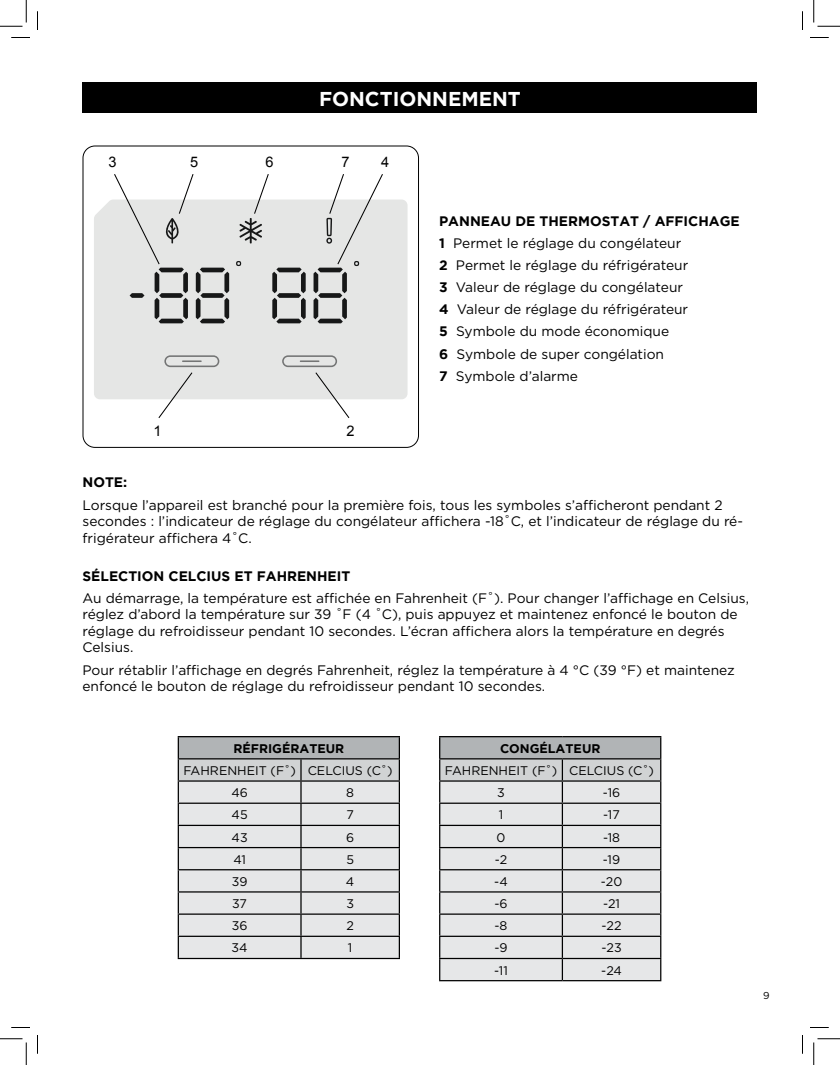
<style>
.page{position:relative;width:840px;height:1065px;background:#fff}
.page>*{position:absolute;margin:0;border:0;box-sizing:border-box;transform-origin:0 0}
.t1{font:700 20px "Gotham";color:#fff}
.t2{font:14.62px "Arial";color:#010101}
.t3{font:13.75px/22.1px "Gotham";color:#000}
.t4{font:700 13.75px "Gotham";color:#000}
.t5{font:12.5px/22.2px "Gotham";color:#000}
.t6{font:700 12.5px "Gotham";color:#000}
.t7{font:10px "Gotham";color:#000}
.s1{font-weight:700}
</style>
<div class="page">
<div style="left:82px;top:82px;width:676px;height:31px;background:#000"></div>
<div style="left:94px;top:200px;width:314px;height:199px;background:#e5e6e5"></div>
<svg style="left:236px;top:261px;width:5px;height:5px"></svg>
<svg style="left:272px;top:268px;width:34px;height:55px;background:#9b9c9c"></svg>
<svg style="left:157px;top:355px;width:62px;height:63px"></svg>
<svg style="left:282px;top:355px;width:68px;height:63px"></svg>
<svg style="left:113px;top:174px;width:116px;height:149px"></svg>
<svg style="left:239px;top:174px;width:31px;height:69px"></svg>
<svg style="left:314px;top:174px;width:70px;height:149px"></svg>
<div style="left:82px;top:145px;width:337px;height:303px;border:1px solid #000;border-radius:12px"></div>
<hr style="left:178px;top:736px;width:123px;height:1px;background:#000">
<hr style="left:301px;top:736px;width:99px;height:1px;background:#000">
<svg style="left:178px;top:737px;width:222px;height:221px;background:#cdcecf"></svg>
<hr style="left:178px;top:958px;width:123px;height:1px;background:#000">
<hr style="left:301px;top:958px;width:99px;height:1px;background:#000">
<hr style="left:439px;top:736px;width:123px;height:1px;background:#000">
<hr style="left:562px;top:736px;width:99px;height:1px;background:#000">
<svg style="left:439px;top:737px;width:222px;height:243px;background:#d0d1d2"></svg>
<hr style="left:439px;top:980px;width:123px;height:1px;background:#000">
<hr style="left:562px;top:980px;width:99px;height:1px;background:#000">
<svg style="left:11px;top:37px;width:19px;height:1px"></svg>
<svg style="left:810px;top:37px;width:19px;height:1px"></svg>
<svg style="left:11px;top:1027px;width:19px;height:1px"></svg>
<svg style="left:810px;top:1027px;width:19px;height:1px"></svg>
<svg style="left:37px;top:11px;width:1px;height:19px"></svg>
<svg style="left:37px;top:1035px;width:1px;height:19px"></svg>
<svg style="left:802px;top:11px;width:1px;height:19px"></svg>
<svg style="left:802px;top:1035px;width:1px;height:19px"></svg>
<svg style="left:0;top:0;width:27px;height:27px"></svg>
<svg style="left:0;top:1039px;width:27px;height:26px"></svg>
<svg style="left:814px;top:0;width:26px;height:27px"></svg>
<svg style="left:814px;top:1039px;width:26px;height:26px"></svg>
<h1 class="t1" style="left:319px;top:87px;width:203px">FONCTIONNEMENT</h1>
<p class="t2" style="left:108px;top:152px;width:10px">3</p>
<p class="t2" style="left:190px;top:152px;width:10px">5</p>
<p class="t2" style="left:265px;top:152px;width:10px">6</p>
<p class="t2" style="left:341px;top:152px;width:10px">7</p>
<p class="t2" style="left:381px;top:152px;width:10px">4</p>
<p class="t2" style="left:153px;top:421px;width:10px">1</p>
<p class="t2" style="left:347px;top:421px;width:10px">2</p>
<p class="t3" style="left:439px;top:210px;width:302px"><span class="s1">PANNEAU DE THERMOSTAT / AFFICHAGE<br>1</span> Permet le réglage du congélateur<br><span class="s1">2</span> Permet le réglage du réfrigérateur<br><span class="s1">3</span> Valeur de réglage du congélateur<br><span class="s1">4</span> Valeur de réglage du réfrigérateur<br><span class="s1">5</span> Symbole du mode économique<br><span class="s1">6</span> Symbole de super congélation<br><span class="s1">7</span> Symbole d’alarme</p>
<p class="t4" style="left:82px;top:475px;width:46px">NOTE:</p>
<p class="t3" style="left:82px;top:496px;width:662px;line-height:16.5px">Lorsque l’appareil est branché pour la première fois, tous les symboles s’afficheront pendant 2 secondes : l’indicateur de réglage du congélateur affichera -18˚C, et l’indicateur de réglage du ré&shy;frigérateur affichera 4˚C.</p>
<p class="t4" style="left:82px;top:568px;width:269px">SÉLECTION CELCIUS ET FAHRENHEIT</p>
<p class="t3" style="left:82px;top:590px;width:668px;line-height:16.5px">Au démarrage, la température est affichée en Fahrenheit (F˚). Pour changer l’affichage en Celsius, réglez d’abord la température sur 39 ˚F (4 ˚C), puis appuyez et maintenez enfoncé le bouton de réglage du refroidisseur pendant 10 secondes. L’écran affichera alors la température en degrés Celsius.</p>
<p class="t3" style="left:82px;top:661px;width:654px;line-height:16.5px">Pour rétablir l’affichage en degrés Fahrenheit, réglez la température à 4 °C (39 °F) et maintenez enfoncé le bouton de réglage du refroidisseur pendant 10 secondes.</p>
<p class="t6" style="left:233px;top:741px;width:112px">RÉFRIGÉRATEUR</p>
<p class="t5" style="left:231px;top:759px;width:163px;text-indent:-48px">FAHRENHEIT (F˚) CELCIUS (C˚)<br>46</p>
<p class="t5" style="left:346px;top:781px;width:9px">8</p>
<p class="t5" style="left:232px;top:804px;width:18px">45</p>
<p class="t5" style="left:346px;top:804px;width:9px">7</p>
<p class="t5" style="left:232px;top:826px;width:18px">43</p>
<p class="t5" style="left:346px;top:826px;width:10px">6</p>
<p class="t5" style="left:233px;top:848px;width:14px">41</p>
<p class="t5" style="left:346px;top:848px;width:9px">5</p>
<p class="t5" style="left:232px;top:870px;width:17px">39</p>
<p class="t5" style="left:346px;top:870px;width:10px">4</p>
<p class="t5" style="left:232px;top:892px;width:16px">37</p>
<p class="t5" style="left:346px;top:892px;width:9px">3</p>
<p class="t5" style="left:232px;top:914px;width:17px">36</p>
<p class="t5" style="left:346px;top:914px;width:9px">2</p>
<p class="t5" style="left:232px;top:937px;width:18px">34</p>
<p class="t5" style="left:348px;top:937px;width:6px">1</p>
<p class="t6" style="left:500px;top:741px;width:102px">CONGÉLATEUR</p>
<p class="t5" style="left:497px;top:759px;width:158px;text-indent:-52px">FAHRENHEIT (F˚) CELCIUS (C˚)<br>3</p>
<p class="t5" style="left:603px;top:781px;width:19px">-16</p>
<p class="t5" style="left:499px;top:804px;width:6px">1</p>
<p class="t5" style="left:603px;top:804px;width:18px">-17</p>
<p class="t5" style="left:497px;top:826px;width:10px">0</p>
<p class="t5" style="left:603px;top:826px;width:19px">-18</p>
<p class="t5" style="left:495px;top:848px;width:14px">-2</p>
<p class="t5" style="left:603px;top:848px;width:19px">-19</p>
<p class="t5" style="left:494px;top:870px;width:15px">-4</p>
<p class="t5" style="left:601px;top:870px;width:23px">-20</p>
<p class="t5" style="left:494px;top:892px;width:15px">-6</p>
<p class="t5" style="left:603px;top:892px;width:19px">-21</p>
<p class="t5" style="left:495px;top:914px;width:14px">-8</p>
<p class="t5" style="left:602px;top:914px;width:22px">-22</p>
<p class="t5" style="left:494px;top:937px;width:15px">-9</p>
<p class="t5" style="left:601px;top:937px;width:22px">-23</p>
<p class="t5" style="left:494px;top:959px;width:15px">-11</p>
<p class="t5" style="left:601px;top:959px;width:22px">-24</p>
<p class="t7" style="left:763px;top:989px;width:8px">9</p>
</div>
